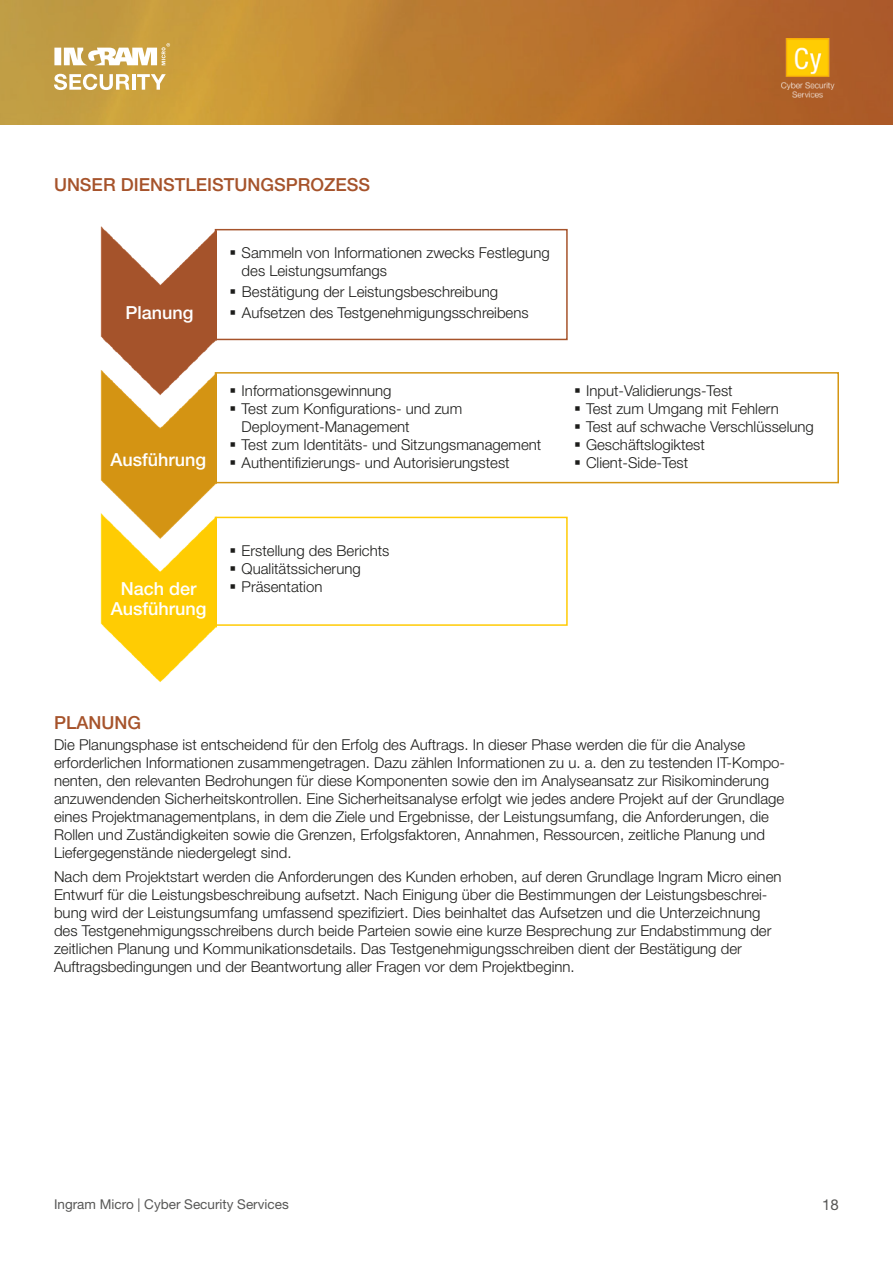
<style>
.page{position:relative;width:893px;height:1263px;background:#fff}
.page>*{position:absolute;margin:0;border:0;box-sizing:border-box;transform-origin:0 0}
.t1{font:500 18px "Helvetica Neue LT Std";color:#a6532b}
.t2{font:500 18px/19.5px "Helvetica Neue LT Std";color:#fff;text-align:center}
.t3{font:300 15px/18px "Helvetica Neue LT Std";color:#1d1d1b}
.t4{font:15px "Helvetica Neue LT Std";color:#575756}
.t5{font:13.5px "Helvetica Neue LT Std";color:#575756}
</style>
<div class="page">
<img style="left:0;top:0;width:893px;height:124px">
<img style="left:774px;top:38px;width:68px;height:65px">
<svg style="left:54px;top:43px;width:116px;height:22px"></svg>
<svg style="left:54px;top:74px;width:75px;height:16px"></svg>
<hr style="left:132px;top:74px;width:3px;height:16px;background:#fff">
<svg style="left:137px;top:74px;width:29px;height:16px"></svg>
<img style="left:100px;top:226px;width:116px;height:456px">
<div style="left:215px;top:229px;width:353px;height:111px;border:2px solid #a6532b"></div>
<div style="left:215px;top:372px;width:624px;height:111px;border:2px solid #d59613"></div>
<div style="left:215px;top:517px;width:353px;height:109px;border:2px solid #ffcb04"></div>
<p class="t1" style="left:54px;top:174px;width:318px">UNSER DIENSTLEISTUNGSPROZESS</p>
<p class="t2" style="left:125px;top:303px;width:70px">Planung</p>
<p class="t2" style="left:111px;top:449px;width:97px">Ausführung</p>
<p class="t3" style="left:242px;top:244px;width:310px;text-indent:-12px">▪ Sammeln von Informationen zwecks Festlegung des Leistungsumfangs</p>
<p class="t3" style="left:230px;top:283px;width:270px">▪ Bestätigung der Leistungsbeschreibung</p>
<p class="t3" style="left:230px;top:304px;width:301px">▪ Aufsetzen des Testgenehmigungsschreibens</p>
<p class="t3" style="left:230px;top:382px;width:164px">▪ Informationsgewinnung</p>
<p class="t3" style="left:242px;top:400px;width:222px;text-indent:-12px">▪ Test zum Konfigurations- und zum<br>Deployment-Management</p>
<p class="t3" style="left:230px;top:436px;width:313px">▪ Test zum Identitäts- und Sitzungsmanagement</p>
<p class="t3" style="left:230px;top:454px;width:282px">▪ Authentifizierungs- und Autorisierungstest</p>
<p class="t3" style="left:574px;top:382px;width:160px">▪ Input-Validierungs-Test</p>
<p class="t3" style="left:574px;top:400px;width:206px">▪ Test zum Umgang mit Fehlern</p>
<p class="t3" style="left:574px;top:418px;width:241px">▪ Test auf schwache Verschlüsselung</p>
<p class="t3" style="left:574px;top:436px;width:132px">▪ Geschäftslogiktest</p>
<p class="t3" style="left:574px;top:454px;width:116px">▪ Client-Side-Test</p>
<p class="t2" style="left:111px;top:579px;width:97px">Nach der<br>Ausführung</p>
<p class="t3" style="left:230px;top:541px;width:161px">▪ Erstellung des Berichts</p>
<p class="t3" style="left:230px;top:559px;width:133px">▪ Qualitätssicherung</p>
<p class="t3" style="left:230px;top:577px;width:94px">▪ Präsentation</p>
<p class="t1" style="left:54px;top:712px;width:88px">PLANUNG</p>
<p class="t3" style="left:54px;top:736px;width:733px">Die Planungsphase ist entscheidend für den Erfolg des Auftrags. In dieser Phase werden die für die Analyse erforderlichen Informationen zusammengetragen. Dazu zählen Informationen zu u. a. den zu testenden IT-Kompo&shy;nenten, den relevanten Bedrohungen für diese Komponenten sowie den im Analyseansatz zur Risikominderung anzuwendenden Sicherheitskontrollen. Eine Sicherheitsanalyse erfolgt wie jedes andere Projekt auf der Grundlage eines Projektmanagementplans, in dem die Ziele und Ergebnisse, der Leistungsumfang, die Anforderungen, die Rollen und Zuständigkeiten sowie die Grenzen, Erfolgsfaktoren, Annahmen, Ressourcen, zeitliche Planung und Liefergegenstände niedergelegt sind.</p>
<p class="t3" style="left:54px;top:868px;width:729px">Nach dem Projektstart werden die Anforderungen des Kunden erhoben, auf deren Grundlage Ingram Micro einen Entwurf für die Leistungsbeschreibung aufsetzt. Nach Einigung über die Bestimmungen der Leistungsbeschrei&shy;bung wird der Leistungsumfang umfassend spezifiziert. Dies beinhaltet das Aufsetzen und die Unterzeichnung des Testgenehmigungsschreibens durch beide Parteien sowie eine kurze Besprechung zur Endabstimmung der zeitlichen Planung und Kommunikationsdetails. Das Testgenehmigungsschreiben dient der Bestätigung der Auftragsbedingungen und der Beantwortung aller Fragen vor dem Projektbeginn.</p>
<p class="t5" style="left:54px;top:1196px;width:236px">Ingram Micro | Cyber Security Services</p>
<p class="t4" style="left:822px;top:1195px;width:18px">18</p>
</div>
